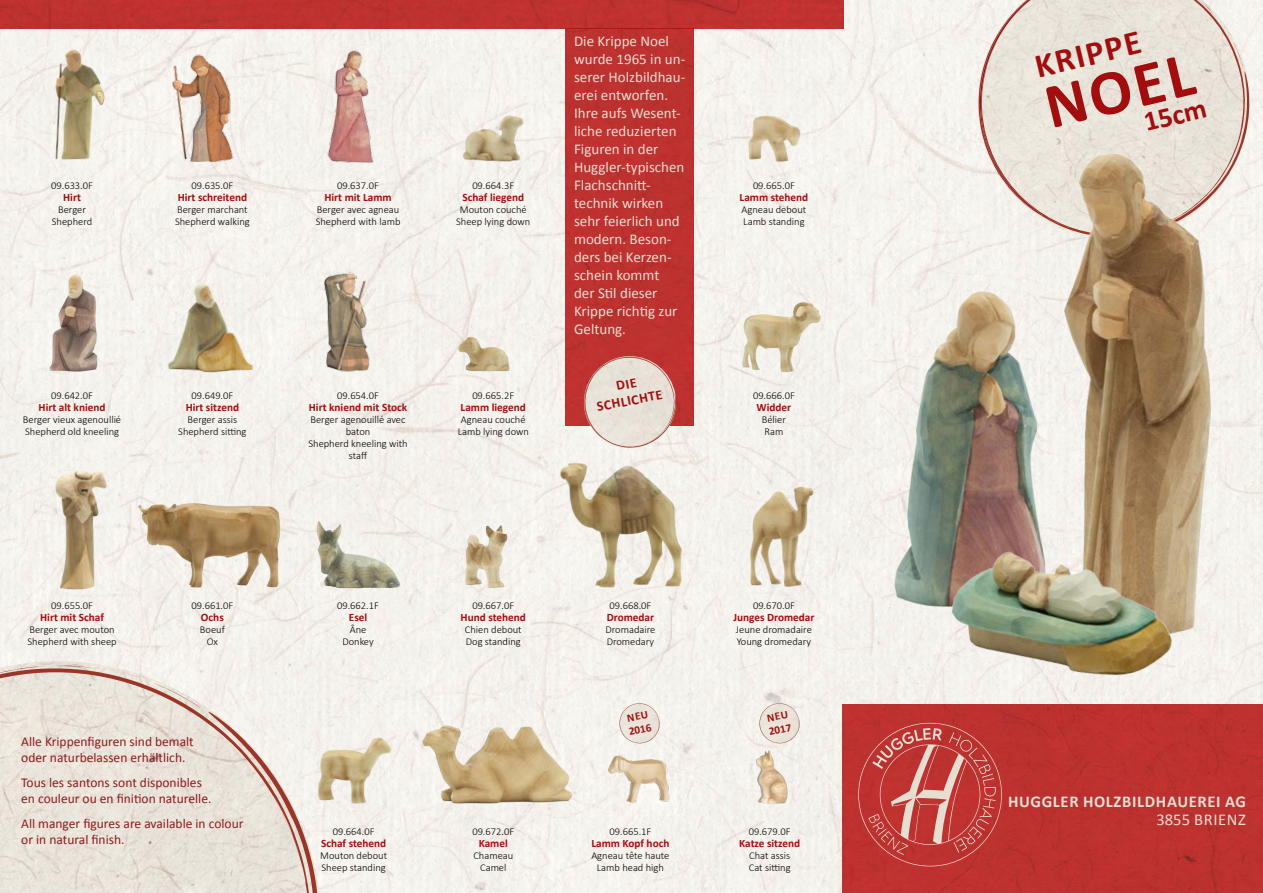
<style>
.page{position:relative;width:1263px;height:893px;background:#fff}
.page>*{position:absolute;margin:0;border:0;box-sizing:border-box;transform-origin:0 0}
.t1{font:700 64.05px "Calibri";color:#a20e0d}
.t2{font:700 34.65px "Calibri";color:#a20e0d}
.t3{font:700 28.35px "Calibri";color:#a20e0d}
.t4{font:700 16.5px "Calibri";letter-spacing:.04em;color:#e6ddd1}
.t5{font:16.5px "Calibri";letter-spacing:.04em;color:#e6ddd1}
.t6{font:15px/18px "Calibri";color:#e6ddd1}
.t7{font:700 13.95px/16.8px "Calibri";color:#a20e0d;text-align:center}
.t8{font:13.5px/16.2px "Calibri";color:#8d1a1b}
.t9{font:700 11.25px/13.5px "Calibri";color:#a20e0d}
.t10{font:300 10.5px/12px "Calibri";color:#000}
</style>
<div class="page">
<img style="left:0;top:0;width:1263px;height:893px">
<div style="left:0;top:0;width:843px;height:28px;background:#be3230"></div>
<div style="left:566px;top:28px;width:127px;height:397px;background:#bd3130"></div>
<img style="left:580px;top:356px;width:100px;height:94px">
<svg style="left:584px;top:357px;width:92px;height:91px;background:#e1cac1"></svg>
<div style="left:842px;top:704px;width:421px;height:189px;background:#bc312f"></div>
<img style="left:964px;top:0;width:299px;height:253px">
<svg style="left:979px;top:0;width:265px;height:236px;background:#e8e1d7"></svg>
<svg style="left:858px;top:723px;width:144px;height:143px;background:#c34b47"></svg>
<img style="left:1017px;top:142px;width:246px;height:523px">
<img style="left:819px;top:277px;width:304px;height:380px">
<img style="left:924px;top:505px;width:272px;height:198px">
<img style="left:438px;top:281px;width:94px;height:94px">
<img style="left:417px;top:457px;width:127px;height:138px">
<img style="left:544px;top:450px;width:147px;height:147px">
<img style="left:710px;top:252px;width:128px;height:127px">
<img style="left:701px;top:449px;width:151px;height:151px">
<img style="left:416px;top:654px;width:161px;height:161px">
<img style="left:425px;top:40px;width:133px;height:133px">
<img style="left:714px;top:49px;width:121px;height:121px">
<img style="left:599px;top:741px;width:80px;height:67px">
<img style="left:0;top:661px;width:357px;height:232px">
<svg style="left:0;top:664px;width:107px;height:3px"></svg>
<svg style="left:0;top:667px;width:311px;height:226px;background:#e6ddd3"></svg>
<svg style="left:0;top:715px;width:97px;height:178px;background:#e9e2d8"></svg>
<svg style="left:303px;top:862px;width:6px;height:28px"></svg>
<img style="left:286px;top:41px;width:128px;height:127px">
<img style="left:9px;top:251px;width:128px;height:128px">
<img style="left:146px;top:40px;width:128px;height:127px">
<img style="left:153px;top:262px;width:120px;height:120px">
<img style="left:286px;top:254px;width:128px;height:127px">
<img style="left:4px;top:459px;width:113px;height:145px">
<img style="left:117px;top:424px;width:199px;height:180px">
<img style="left:6px;top:37px;width:133px;height:133px">
<img style="left:300px;top:482px;width:111px;height:112px">
<img style="left:283px;top:682px;width:128px;height:129px">
<img style="left:737px;top:738px;width:88px;height:74px">
<img style="left:618px;top:703px;width:44px;height:42px">
<svg style="left:619px;top:703px;width:41px;height:41px;background:#e9e1d8"></svg>
<img style="left:757px;top:703px;width:44px;height:42px">
<svg style="left:759px;top:703px;width:41px;height:41px;background:#e9e1d7"></svg>
<p class="t10" style="left:51px;top:179px;width:43px">09.633.0F</p>
<p class="t9" style="left:63px;top:190px;width:19px">Hirt</p>
<p class="t10" style="left:52px;top:203px;width:42px;text-align:center">Berger<br>Shepherd</p>
<p class="t10" style="left:191px;top:179px;width:43px">09.635.0F</p>
<p class="t9" style="left:178px;top:190px;width:71px">Hirt schreitend</p>
<p class="t10" style="left:175px;top:203px;width:76px">Berger marchant<br>Shepherd walking</p>
<p class="t10" style="left:51px;top:389px;width:43px">09.642.0F</p>
<p class="t9" style="left:39px;top:400px;width:69px">Hirt alt kniend</p>
<p class="t10" style="left:23px;top:413px;width:100px">Berger vieux agenoullié<br>Shepherd old kneeling</p>
<p class="t10" style="left:191px;top:389px;width:43px">09.649.0F</p>
<p class="t9" style="left:186px;top:400px;width:55px">Hirt sitzend</p>
<p class="t10" style="left:178px;top:413px;width:70px;text-align:center">Berger assis<br>Shepherd sitting</p>
<p class="t10" style="left:51px;top:599px;width:43px">09.655.0F</p>
<p class="t9" style="left:40px;top:610px;width:65px">Hirt mit Schaf</p>
<p class="t10" style="left:28px;top:623px;width:91px">Berger avec mouton<br>Shepherd with sheep</p>
<p class="t10" style="left:191px;top:599px;width:43px">09.661.0F</p>
<p class="t9" style="left:201px;top:610px;width:24px">Ochs</p>
<p class="t10" style="left:200px;top:623px;width:26px;text-align:center">Boeuf<br>Ox</p>
<p class="t8" style="left:21px;top:733px;width:174px">Alle Krippenfiguren sind bemalt oder naturbelassen erhältlich.</p>
<p class="t8" style="left:21px;top:774px;width:192px">Tous les santons sont disponibles en couleur ou en finition naturelle.</p>
<p class="t8" style="left:21px;top:815px;width:224px">All manger figures are available in colour or in natural finish.</p>
<p class="t10" style="left:337px;top:179px;width:43px">09.637.0F</p>
<p class="t9" style="left:324px;top:190px;width:69px">Hirt mit Lamm</p>
<p class="t10" style="left:316px;top:203px;width:86px">Berger avec agneau<br>Shepherd with lamb</p>
<p class="t10" style="left:337px;top:389px;width:43px">09.654.0F</p>
<p class="t9" style="left:309px;top:400px;width:100px">Hirt kniend mit Stock</p>
<p class="t10" style="left:308px;top:413px;width:101px;text-align:center">Berger agenouillé avec baton<br>Shepherd kneeling with staff</p>
<p class="t10" style="left:472px;top:179px;width:43px">09.664.3F</p>
<p class="t9" style="left:462px;top:190px;width:63px">Schaf liegend</p>
<p class="t10" style="left:456px;top:203px;width:76px;text-align:center">Mouton couché<br>Sheep lying down</p>
<p class="t10" style="left:472px;top:389px;width:43px">09.665.2F</p>
<p class="t9" style="left:461px;top:400px;width:67px">Lamm liegend</p>
<p class="t10" style="left:458px;top:413px;width:73px;text-align:center">Agneau couché<br>Lamb lying down</p>
<p class="t6" style="left:574px;top:32px;width:113px">Die Krippe Noel wurde 1965 in un&shy;serer Holzbildhau&shy;erei entworfen.<br>Ihre aufs Wesent&shy;liche reduzierten<br>Figuren in der<br>Huggler-typischen<br>Flachschnitt&shy;technik wirken sehr feierlich und modern. Beson&shy;ders bei Kerzen&shy;schein kommt<br>der Stil dieser<br>Krippe richtig zur<br>Geltung.</p>
<h3 class="t7" style="left:592px;top:382px;width:68px;rotate:-11deg">DIE<br>SCHLICHTE</h3>
<p class="t10" style="left:753px;top:179px;width:43px">09.665.0F</p>
<p class="t9" style="left:739px;top:190px;width:70px">Lamm stehend</p>
<p class="t10" style="left:741px;top:203px;width:66px">Agneau debout<br>Lamb standing</p>
<p class="t10" style="left:753px;top:389px;width:43px">09.666.0F</p>
<p class="t9" style="left:757px;top:400px;width:36px">Widder</p>
<p class="t10" style="left:762px;top:413px;width:26px">Bélier<br>Ram</p>
<p class="t10" style="left:337px;top:599px;width:43px">09.662.1F</p>
<p class="t9" style="left:349px;top:610px;width:20px">Esel</p>
<p class="t10" style="left:342px;top:623px;width:33px;text-align:center">Âne<br>Donkey</p>
<p class="t10" style="left:333px;top:825px;width:43px">09.664.0F</p>
<p class="t9" style="left:321px;top:837px;width:67px">Schaf stehend</p>
<p class="t10" style="left:320px;top:849px;width:68px">Mouton debout<br>Sheep standing</p>
<p class="t10" style="left:472px;top:599px;width:43px">09.667.0F</p>
<p class="t9" style="left:461px;top:610px;width:67px">Hund stehend</p>
<p class="t10" style="left:465px;top:623px;width:58px">Chien debout<br>Dog standing</p>
<p class="t10" style="left:472px;top:825px;width:43px">09.672.0F</p>
<p class="t9" style="left:479px;top:837px;width:31px">Kamel</p>
<p class="t10" style="left:473px;top:849px;width:41px;text-align:center">Chameau<br>Camel</p>
<p class="t10" style="left:609px;top:599px;width:43px">09.668.0F</p>
<p class="t9" style="left:607px;top:610px;width:49px">Dromedar</p>
<p class="t10" style="left:605px;top:623px;width:51px">Dromadaire<br>Dromedary</p>
<p class="t9" style="left:625px;top:711px;width:24px;rotate:-11deg">NEU<br>2016</p>
<p class="t10" style="left:609px;top:825px;width:43px">09.665.1F</p>
<p class="t9" style="left:591px;top:836px;width:80px">Lamm Kopf hoch</p>
<p class="t10" style="left:591px;top:849px;width:80px;text-align:center">Agneau tête haute<br>Lamb head high</p>
<p class="t10" style="left:753px;top:599px;width:43px">09.670.0F</p>
<p class="t9" style="left:733px;top:610px;width:83px">Junges Dromedar</p>
<p class="t10" style="left:736px;top:623px;width:77px">Jeune dromadaire<br>Young dromedary</p>
<p class="t9" style="left:765px;top:711px;width:24px;rotate:-11deg">NEU<br>2017</p>
<p class="t10" style="left:749px;top:825px;width:43px">09.679.0F</p>
<p class="t9" style="left:739px;top:836px;width:62px">Katze sitzend</p>
<p class="t10" style="left:749px;top:849px;width:43px">Chat assis<br>Cat sitting</p>
<h2 class="t2" style="left:1030px;top:45px;width:110px;rotate:-14deg">KRIPPE</h2>
<h1 class="t1" style="left:1036px;top:69px;width:153px;rotate:-14deg">NOEL</h1>
<h3 class="t3" style="left:1140px;top:104px;width:65px;rotate:-13deg">15cm</h3>
<h3 class="t4" style="left:1008px;top:791px;width:240px">HUGGLER HOLZBILDHAUEREI AG</h3>
<h3 class="t5" style="left:1156px;top:809px;width:91px">3855 BRIENZ</h3>
</div>
